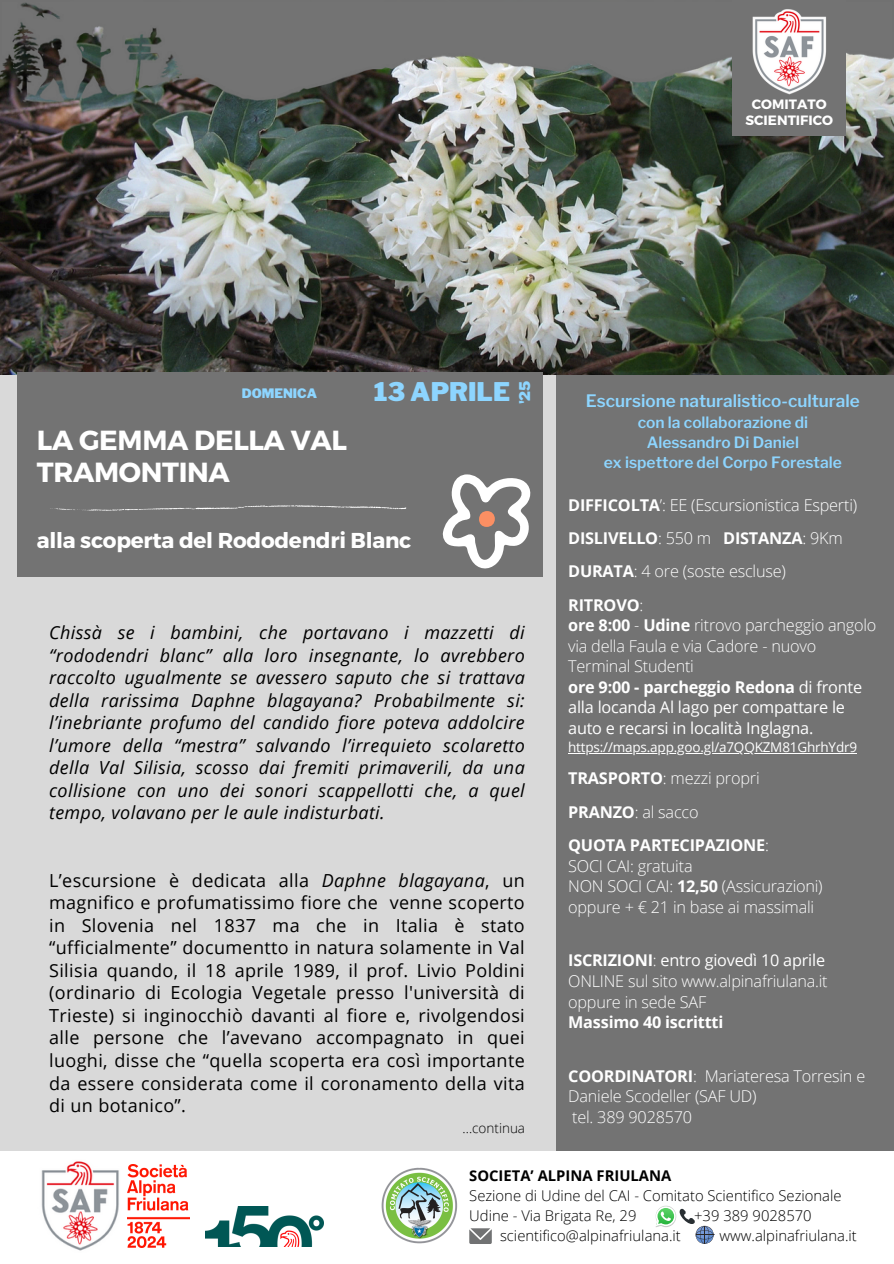
<style>
.page{position:relative;width:894px;height:1264px;background:#fff}
.page>*{position:absolute;margin:0;border:0;box-sizing:border-box;transform-origin:0 0}
.t1{font:700 27.6px/32px "Montserrat";letter-spacing:-.01em;color:#fff}
.t2{font:900 25.5px "Libre Franklin";color:#8dd5ff}
.t3{font:700 21.45px "Montserrat";letter-spacing:-.01em;color:#fff}
.t4{font:18px/22.5px "Open Sans";letter-spacing:.02em;color:#000;text-align:justify}
.t5{font:italic 18px/22.5px "Open Sans";letter-spacing:.02em;color:#000;text-align:justify}
.t6{font:600 17.1px "Libre Franklin";color:#8dd5ff}
.t7{font:300 16.2px/20.5px "Open Sans";letter-spacing:-.01em;color:#fff}
.t8{font:16.2px/20.5px "Open Sans";letter-spacing:-.015em;color:#fff}
.t9{font:700 16.2px/33.3px "Open Sans";letter-spacing:-.015em;color:#fff}
.t10{font:600 15.45px/20.2px "Libre Franklin";color:#8dd5ff;text-align:center}
.t11{font:300 14.85px/20px "Open Sans";color:#000}
.t12{font:900 14.7px "Libre Franklin";color:#8dd5ff}
.t13{font:13.5px "Open Sans";letter-spacing:-.015em;color:#fff}
.t14{font:700 13.5px/15.8px "Montserrat";color:#fff;text-align:center}
.t15{font:300 13.5px "Open Sans";color:#000}
.t16{font:900 12.9px "Libre Franklin";color:#8dd5ff}
.s1{font-style:italic}
.s2{font-weight:700}
.s3{font-weight:300}
</style>
<div class="page">
<img style="left:0;top:104px;width:893px;height:271px">
<div style="left:0;top:375px;width:555px;height:775px;background:#d9d9d9"></div>
<div style="left:555px;top:375px;width:338px;height:775px;background:#737373"></div>
<div style="left:17px;top:372px;width:525px;height:205px;background:#737373"></div>
<img style="left:0;top:0;width:893px;height:104px">
<img style="left:41px;top:1161px;width:78px;height:90px">
<img style="left:127px;top:1164px;width:62px;height:83px">
<img style="left:205px;top:1206px;width:118px;height:40px">
<div style="left:732px;top:0;width:113px;height:136px;background:#737373"></div>
<img style="left:752px;top:9px;width:75px;height:86px">
<svg style="left:50px;top:505px;width:356px;height:6px"></svg>
<hr style="left:568px;top:752px;width:288px;height:1px;background:#fff">
<svg style="left:469px;top:1228px;width:22px;height:15px"></svg>
<img style="left:381px;top:1167px;width:77px;height:77px">
<svg style="left:655px;top:1206px;width:58px;height:37px"></svg>
<svg style="left:442px;top:474px;width:89px;height:95px"></svg>
<div style="left:479px;top:511px;width:15px;height:16px;background:#fb8f63;border-radius:50%"></div>
<h3 class="t14" style="left:745px;top:95px;width:89px">COMITATO<br>SCIENTIFICO</h3>
<h3 class="t16" style="left:241px;top:386px;width:77px">DOMENICA</h3>
<h3 class="t2" style="left:374px;top:376px;width:138px">13 APRILE</h3>
<p class="t12" style="left:516px;top:404px;width:25px;rotate:-90deg">'25</p>
<h2 class="t1" style="left:37px;top:423px;width:311px">LA GEMMA DELLA VAL<br>TRAMONTINA</h2>
<p class="t3" style="left:37px;top:526px;width:376px">alla scoperta del Rododendri Blanc</p>
<p class="t5" style="left:49px;top:621px;width:477px">Chissà se i bambini, che portavano i mazzetti di “rododendri blanc” alla loro insegnante, lo avrebbero raccolto ugualmente se avessero saputo che si trattava della rarissima Daphne blagayana? Probabilmente si: l’inebriante profumo del candido fiore poteva addolcire l’umore della “mestra” salvando l’irrequieto scolaretto della Val Silisia, scosso dai fremiti primaverili, da una collisione con uno dei sonori scappellotti che, a quel tempo, volavano per le aule indisturbati.</p>
<p class="t4" style="left:49px;top:868px;width:477px">L’escursione è dedicata alla <span class="s1">Daphne blagayana</span>, un magnifico e profumatissimo fiore che venne scoperto in Slovenia nel 1837 ma che in Italia è stato “ufficialmente” documentto in natura solamente in Val Silisia quando, il 18 aprile 1989, il prof. Livio Poldini (ordinario di Ecologia Vegetale presso l'università di Trieste) si inginocchiò davanti al fiore e, rivolgendosi alle persone che l’avevano accompagnato in quei luoghi, disse che “quella scoperta era così importante da essere considerata come il coronamento della vita di un botanico”.</p>
<h4 class="t15" style="left:462px;top:1118px;width:64px">...continua</h4>
<h3 class="t6" style="left:585px;top:391px;width:275px">Escursione naturalistico-culturale</h3>
<h3 class="t10" style="left:603px;top:412px;width:239px">con la collaborazione di<br>Alessandro Di Daniel<br>ex ispettore del Corpo Forestale</h3>
<p class="t7" style="left:568px;top:494px;width:290px"><span class="s2">DIFFICOLTA</span>’: EE (Escursionistica Esperti)</p>
<p class="t9" style="left:568px;top:521px;width:276px">DISLIVELLO<span class="s3">: 550 m</span> DISTANZA<span class="s3">: 9Km</span></p>
<p class="t7" style="left:568px;top:560px;width:219px"><span class="s2">DURATA</span>: 4 ore (soste escluse)</p>
<p class="t8" style="left:568px;top:594px;width:310px"><span class="s2">RITROVO</span><span class="s3">:<br></span><span class="s2">ore 8:00</span> <span class="s3">-</span> <span class="s2">Udine</span> <span class="s3">ritrovo parcheggio angolo via della Faula e via Cadore - nuovo<br>Terminal Studenti<br></span><span class="s2">ore 9:00 - parcheggio Redona</span> di fronte alla locanda Al lago per compattare le auto e recarsi in località Inglagna.</p>
<h6 class="t13" style="left:568px;top:737px;width:290px">https://maps.app.goo.gl/a7QQKZM81GhrhYdr9</h6>
<h6 class="t9" style="left:568px;top:761px;width:202px">TRASPORTO<span class="s3">: mezzi propri<br></span>PRANZO<span class="s3">: al sacco<br></span>QUOTA PARTECIPAZIONE<span class="s3">:</span></h6>
<h6 class="t7" style="left:568px;top:855px;width:256px">SOCI CAI: gratuita<br>NON SOCI CAI: <span class="s2">12,50</span> (Assicurazioni) oppure + € 21 in base ai massimali</h6>
<h6 class="t8" style="left:568px;top:949px;width:258px"><span class="s2">ISCRIZIONI</span><span class="s3">:</span> entro giovedì 10 aprile</h6>
<h1 class="t7" style="left:568px;top:970px;width:261px">ONLINE sul sito www.alpinafriulana.it oppure in sede SAF<br><span class="s2">Massimo 40 iscrittti</span></h1>
<h1 class="t9" style="left:568px;top:1058px;width:130px">COORDINATORI<span class="s3">:</span></h1>
<h4 class="t7" style="left:568px;top:1065px;width:298px;text-indent:136px">Mariateresa Torresin e<br>Daniele Scodeller (SAF UD)<br>tel. 389 9028570</h4>
<h1 class="t11" style="left:469px;top:1165px;width:373px"><span class="s2">SOCIETA’ ALPINA FRIULANA<br></span>Sezione di Udine del CAI - Comitato Scientifico Sezionale<br>Udine - Via Brigata Re, 29</h1>
<h1 class="t11" style="left:694px;top:1205px;width:119px">+39 389 9028570</h1>
<h1 class="t11" style="left:500px;top:1225px;width:182px">scientifico@alpinafriulana.it</h1>
<h1 class="t11" style="left:719px;top:1225px;width:139px">www.alpinafriulana.it</h1>
</div>
